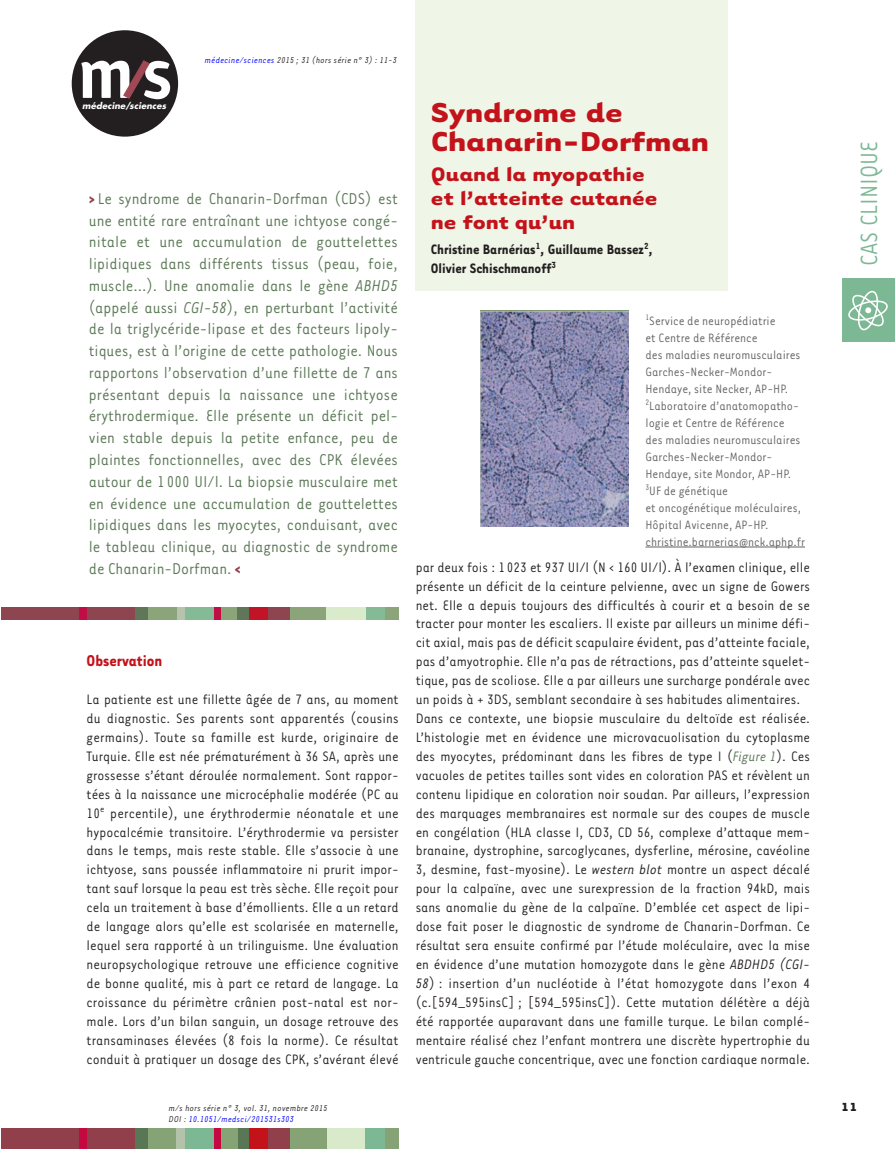
<style>
.page{position:relative;width:895px;height:1149px;background:#fff}
.page>*{position:absolute;margin:0;border:0;box-sizing:border-box;transform-origin:0 0}
.t1{font:700 31.5px/28.2px "Tarzana Wide";color:#c4121a}
.t2{font:27px "Tarzana Narrow";color:#7db894}
.t3{font:700 22.5px/24px "Tarzana Wide";color:#c4121a}
.t4{font:18px/21.8px "Tarzana Narrow";color:#5a7755;text-align:justify}
.t5{font:700 18px "Tarzana Narrow";color:#c4121a}
.t6{font:15.75px/18.9px "Tarzana Narrow";color:#231f20;text-align:justify}
.t7{font:700 15.75px/18.9px "Tarzana Narrow";color:#231f20}
.t8{font:13.95px/17px "Tarzana Narrow";color:#636366}
.t9{font:700 13.5px "Tarzana Wide";color:#231f20}
.t10{font:italic 9.75px/11.7px "Tarzana Narrow";letter-spacing:.025em;color:#231f20}
.t11{font:italic 700 8.55px "Futura";letter-spacing:.01em;color:#fff}
.s1{color:#00f}
.s2{font-weight:700;color:#913f4b}
.s3{font-style:italic}
.s4{font-style:italic;color:#5a7755}
</style>
<div class="page">
<div style="left:72px;top:30px;width:106px;height:107px;background:#231f20;border-radius:50%"></div>
<svg style="left:81px;top:61px;width:89px;height:38px"></svg>
<div style="left:2px;top:1128px;width:134px;height:20px;background:#913f4b"></div>
<div style="left:236px;top:1128px;width:14px;height:20px;background:#5a7755"></div>
<div style="left:80px;top:1128px;width:7px;height:20px;background:#c40941"></div>
<div style="left:135px;top:1128px;width:21px;height:20px;background:#5a7755"></div>
<div style="left:148px;top:1128px;width:30px;height:20px;background:#86a375"></div>
<div style="left:177px;top:1128px;width:8px;height:20px;background:#b3c3aa"></div>
<div style="left:185px;top:1128px;width:29px;height:20px;background:#7db894"></div>
<div style="left:219px;top:1128px;width:18px;height:20px;background:#86a375"></div>
<div style="left:214px;top:1128px;width:6px;height:20px;background:#c40941"></div>
<div style="left:250px;top:1128px;width:27px;height:20px;background:#c4121a"></div>
<div style="left:288px;top:1128px;width:39px;height:20px;background:#86a375"></div>
<div style="left:268px;top:1128px;width:21px;height:20px;background:#913f4b"></div>
<div style="left:327px;top:1128px;width:39px;height:20px;background:#d9eaca"></div>
<div style="left:366px;top:1128px;width:20px;height:20px;background:#7db894"></div>
<div style="left:385px;top:1128px;width:14px;height:20px;background:#86a375"></div>
<div style="left:841px;top:277px;width:53px;height:64px;background:#7db894"></div>
<svg style="left:848px;top:291px;width:40px;height:39px"></svg>
<div style="left:416px;top:0;width:311px;height:291px;background:#eff6e8"></div>
<div style="left:2px;top:607px;width:133px;height:12px;background:#8d454f"></div>
<div style="left:135px;top:607px;width:17px;height:12px;background:#5f7659"></div>
<div style="left:236px;top:607px;width:13px;height:12px;background:#5f7659"></div>
<div style="left:148px;top:607px;width:30px;height:12px;background:#8ba479"></div>
<div style="left:182px;top:607px;width:32px;height:12px;background:#84ba95"></div>
<div style="left:365px;top:607px;width:21px;height:12px;background:#84ba95"></div>
<div style="left:218px;top:607px;width:19px;height:12px;background:#8ba479"></div>
<div style="left:385px;top:607px;width:13px;height:12px;background:#8ba479"></div>
<div style="left:288px;top:607px;width:39px;height:12px;background:#8ba479"></div>
<div style="left:326px;top:607px;width:40px;height:12px;background:#daebcb"></div>
<div style="left:177px;top:607px;width:7px;height:12px;background:#b6c4ad"></div>
<div style="left:79px;top:607px;width:8px;height:12px;background:#c10d45"></div>
<div style="left:214px;top:607px;width:6px;height:12px;background:#c10d45"></div>
<div style="left:249px;top:607px;width:27px;height:12px;background:#c11527"></div>
<div style="left:268px;top:607px;width:21px;height:12px;background:#8d454f"></div>
<hr style="left:645px;top:546px;width:159px;height:1px;background:#636366">
<img style="left:481px;top:311px;width:147px;height:215px">
<p class="t11" style="left:82px;top:102px;width:85px">médecine/sciences</p>
<p class="t10" style="left:205px;top:55px;width:193px"><span class="s1">médecine/sciences</span> 2015 ; 31 (hors série n° 3) : 11-3</p>
<p class="t4" style="left:89px;top:189px;width:310px"><span class="s2">&gt;</span> Le syndrome de Chanarin-Dorfman (CDS) est une entité rare entraînant une ichtyose congé&shy;nitale et une accumulation de gouttelettes lipidiques dans différents tissus (peau, foie, muscle…). Une anomalie dans le gène <span class="s3">ABHD5 </span>(appelé aussi <span class="s3">CGI-58</span>), en perturbant l’activité de la triglycéride-lipase et des facteurs lipoly&shy;tiques, est à l’origine de cette pathologie. Nous rapportons l’observation d’une fillette de 7 ans présentant depuis la naissance une ichtyose érythrodermique. Elle présente un déficit pel&shy;vien stable depuis la petite enfance, peu de plaintes fonctionnelles, avec des CPK élevées autour de 1 000 UI/l. La biopsie musculaire met en évidence une accumulation de gouttelettes lipidiques dans les myocytes, conduisant, avec le tableau clinique, au diagnostic de syndrome de Chanarin-Dorfman. <span class="s2">&lt;</span></p>
<p class="t5" style="left:87px;top:654px;width:77px">Observation</p>
<p class="t6" style="left:87px;top:691px;width:313px">La patiente est une fillette âgée de 7 ans, au moment du diagnostic. Ses parents sont apparentés (cousins germains). Toute sa famille est kurde, originaire de Turquie. Elle est née prématurément à 36 SA, après une grossesse s’étant déroulée normalement. Sont rappor&shy;tées à la naissance une microcéphalie modérée (PC au 10<sup>e</sup> percentile), une érythrodermie néonatale et une hypocalcémie transitoire. L’érythrodermie va persister dans le temps, mais reste stable. Elle s’associe à une ichtyose, sans poussée inflammatoire ni prurit impor&shy;tant sauf lorsque la peau est très sèche. Elle reçoit pour cela un traitement à base d’émollients. Elle a un retard de langage alors qu’elle est scolarisée en maternelle, lequel sera rapporté à un trilinguisme. Une évaluation neuropsychologique retrouve une efficience cognitive de bonne qualité, mis à part ce retard de langage. La croissance du périmètre crânien post-natal est nor&shy;male. Lors d’un bilan sanguin, un dosage retrouve des transaminases élevées (8 fois la norme). Ce résultat conduit à pratiquer un dosage des CPK, s’avérant élevé</p>
<p class="t10" style="left:169px;top:1102px;width:160px">m/s hors série n° 3, vol. 31, novembre 2015<br>DOI : <span class="s1">10.1051/medsci/201531s303</span></p>
<h1 class="t1" style="left:431px;top:102px;width:279px">Syndrome de<br>Chanarin-Dorfman</h1>
<h3 class="t3" style="left:431px;top:164px;width:228px">Quand la myopathie et l’atteinte cutanée ne font qu’un</h3>
<p class="t7" style="left:431px;top:241px;width:223px">Christine Barnérias<sup>1</sup>, Guillaume Bassez<sup>2</sup>,<br>Olivier Schischmanoff<sup>3</sup></p>
<p class="t8" style="left:645px;top:313px;width:161px"><sup>1</sup>Service de neuropédiatrie<br>et Centre de Référence<br>des maladies neuromusculaires<br>Garches-Necker-Mondor-<br>Hendaye, site Necker, AP-HP.<br><sup>2</sup>Laboratoire d’anatomopatho&shy;logie et Centre de Référence des maladies neuromusculaires<br>Garches-Necker-Mondor-<br>Hendaye, site Mondor, AP-HP.<br><sup>3</sup>UF de génétique<br>et oncogénétique moléculaires,<br>Hôpital Avicenne, AP-HP. christine.barnerias@nck.aphp.fr</p>
<p class="t6" style="left:415px;top:559px;width:396px;text-align:left">par deux fois : 1 023 et 937 UI/l (N &lt; 160 UI/l). À l’examen clinique, elle présente un déficit de la ceinture pelvienne, avec un signe de Gowers net. Elle a depuis toujours des difficultés à courir et a besoin de se tracter pour monter les escaliers. Il existe par ailleurs un minime défi&shy;cit axial, mais pas de déficit scapulaire évident, pas d’atteinte faciale, pas d’amyotrophie. Elle n’a pas de rétractions, pas d’atteinte squelet&shy;tique, pas de scoliose. Elle a par ailleurs une surcharge pondérale avec un poids à + 3DS, semblant secondaire à ses habitudes alimentaires.<br>Dans ce contexte, une biopsie musculaire du deltoïde est réalisée.<br>L’histologie met en évidence une microvacuolisation du cytoplasme des myocytes, prédominant dans les fibres de type I (<span class="s4">Figure 1</span>). Ces vacuoles de petites tailles sont vides en coloration PAS et révèlent un contenu lipidique en coloration noir soudan. Par ailleurs, l’expression des marquages membranaires est normale sur des coupes de muscle en congélation (HLA classe I, CD3, CD 56, complexe d’attaque mem&shy;branaine, dystrophine, sarcoglycanes, dysferline, mérosine, cavéoline 3, desmine, fast-myosine). Le <span class="s3">western blot</span> montre un aspect décalé pour la calpaïne, avec une surexpression de la fraction 94kD, mais sans anomalie du gène de la calpaïne. D’emblée cet aspect de lipi&shy;dose fait poser le diagnostic de syndrome de Chanarin-Dorfman. Ce résultat sera ensuite confirmé par l’étude moléculaire, avec la mise en évidence d’une mutation homozygote dans le gène <span class="s3">ABDHD5 (CGI-</span></p>
<p class="t6" style="left:415px;top:974px;width:396px"><span class="s3">58</span>) : insertion d’un nucléotide à l’état homozygote dans l’exon 4 (c.[594_595insC] ; [594_595insC]). Cette mutation délétère a déjà été rapportée auparavant dans une famille turque. Le bilan complé&shy;mentaire réalisé chez l’enfant montrera une discrète hypertrophie du ventricule gauche concentrique, avec une fonction cardiaque normale.</p>
<h2 class="t2" style="left:860px;top:266px;width:126px;rotate:-90deg">CAS CLINIQUE</h2>
<p class="t9" style="left:840px;top:1102px;width:18px">11</p>
</div>
